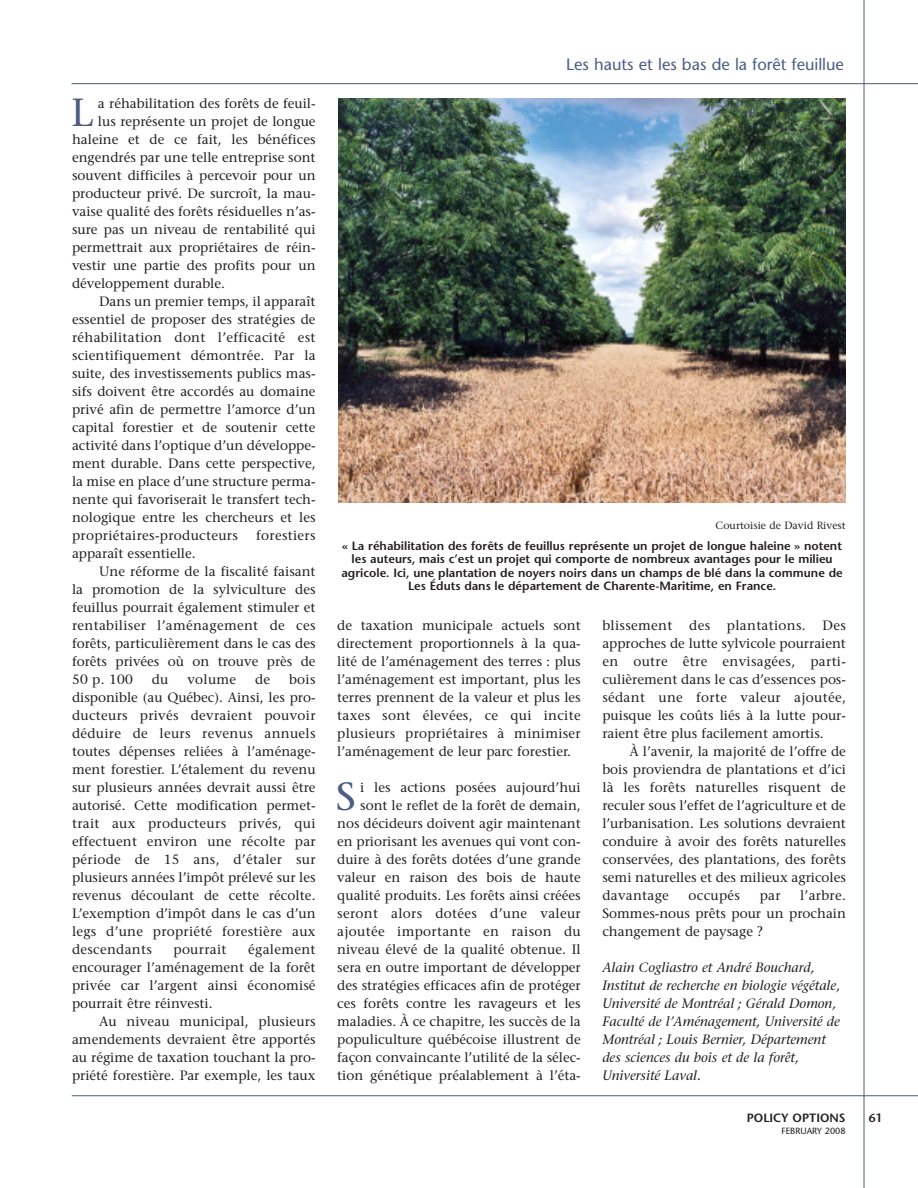
<style>
.page{position:relative;width:918px;height:1188px;background:#fff}
.page>*{position:absolute;margin:0;border:0;box-sizing:border-box;transform-origin:0 0}
.t1{font:39.15px "Stone Serif";color:#4c5c83}
.t2{font:16.5px "Stone Sans";color:#4c5c83}
.t3{font:13.5px/18px "Stone Serif";color:#231f20;text-align:justify}
.t4{font:italic 13.5px/18px "Stone Serif";color:#231f20}
.t5{font:13.5px "Stone Serif";letter-spacing:.025em;color:#231f20}
.t6{font:600 12px/13.5px "Stone Sans";color:#231f20;text-align:center}
.t7{font:10.5px "Stone Serif";color:#231f20}
.t8{font:9px "Stone Sans";color:#231f20}
</style>
<div class="page">
<hr style="left:72px;top:83px;width:846px;height:1px;background:#4c5c83">
<hr style="left:72px;top:1095px;width:846px;height:1px;background:#4c5c83">
<hr style="left:864px;top:0;width:1px;height:1188px;background:#4c5c83">
<img style="left:339px;top:98px;width:507px;height:405px">
<h1 class="t1" style="left:71px;top:97px;width:24px">L</h1>
<p class="t3" style="left:98px;top:96px;width:219px">a réhabilitation des forêts de feuil-</p>
<p class="t3" style="left:98px;top:114px;width:219px">lus représente un projet de longue</p>
<p class="t3" style="left:72px;top:132px;width:245px">haleine et de ce fait, les bénéfices</p>
<p class="t3" style="left:72px;top:150px;width:245px">engendrés par une telle entreprise sont</p>
<p class="t3" style="left:72px;top:168px;width:245px">souvent difficiles à percevoir pour un</p>
<p class="t3" style="left:72px;top:186px;width:245px">producteur privé. De surcroît, la mau-</p>
<p class="t3" style="left:72px;top:204px;width:245px">vaise qualité des forêts résiduelles n’as-</p>
<p class="t3" style="left:72px;top:222px;width:245px">sure pas un niveau de rentabilité qui</p>
<p class="t3" style="left:72px;top:240px;width:245px">permettrait aux propriétaires de réin-</p>
<p class="t3" style="left:72px;top:258px;width:245px">vestir une partie des profits pour un</p>
<p class="t3" style="left:72px;top:276px;width:154px">développement durable.</p>
<p class="t3" style="left:99px;top:294px;width:218px">Dans un premier temps, il apparaît</p>
<p class="t3" style="left:72px;top:312px;width:245px">essentiel de proposer des stratégies de</p>
<p class="t5" style="left:72px;top:332px;width:245px">réhabilitation dont l’efficacité est</p>
<p class="t3" style="left:72px;top:348px;width:245px">scientifiquement démontrée. Par la</p>
<p class="t3" style="left:72px;top:366px;width:245px">suite, des investissements publics mas-</p>
<p class="t3" style="left:72px;top:384px;width:245px">sifs doivent être accordés au domaine</p>
<p class="t3" style="left:72px;top:402px;width:245px">privé afin de permettre l’amorce d’un</p>
<p class="t3" style="left:72px;top:420px;width:245px">capital forestier et de soutenir cette</p>
<p class="t3" style="left:72px;top:438px;width:245px">activité dans l’optique d’un développe-</p>
<p class="t3" style="left:72px;top:456px;width:245px">ment durable. Dans cette perspective,</p>
<p class="t3" style="left:72px;top:474px;width:245px">la mise en place d’une structure perma-</p>
<p class="t3" style="left:72px;top:492px;width:245px">nente qui favoriserait le transfert tech-</p>
<p class="t3" style="left:72px;top:510px;width:245px">nologique entre les chercheurs et les</p>
<p class="t5" style="left:72px;top:530px;width:167px">propriétaires-producteurs</p>
<p class="t5" style="left:256px;top:530px;width:61px">forestiers</p>
<p class="t3" style="left:72px;top:546px;width:125px">apparaît essentielle.</p>
<p class="t3" style="left:99px;top:564px;width:218px">Une réforme de la fiscalité faisant</p>
<p class="t3" style="left:72px;top:582px;width:245px">la promotion de la sylviculture des</p>
<p class="t3" style="left:72px;top:600px;width:245px">feuillus pourrait également stimuler et</p>
<p class="t5" style="left:72px;top:620px;width:245px">rentabiliser l’aménagement de ces</p>
<p class="t3" style="left:72px;top:636px;width:245px">forêts, particulièrement dans le cas des</p>
<p class="t3" style="left:72px;top:654px;width:245px">forêts privées où on trouve près de</p>
<p class="t3" style="left:72px;top:672px;width:63px">50 p. 100</p>
<p class="t3" style="left:152px;top:672px;width:18px">du</p>
<p class="t3" style="left:187px;top:672px;width:50px">volume</p>
<p class="t3" style="left:255px;top:672px;width:17px">de</p>
<p class="t3" style="left:72px;top:672px;width:245px;text-indent:217px">bois disponible (au Québec). Ainsi, les pro&shy;ducteurs privés devraient pouvoir déduire de leurs revenus annuels toutes dépenses reliées à l’aménage&shy;ment forestier. L’étalement du revenu sur plusieurs années devrait aussi être autorisé. Cette modification permet&shy;trait aux producteurs privés, qui effectuent environ une récolte par période de 15 ans, d’étaler sur plusieurs années l’impôt prélevé sur les revenus découlant de cette récolte.<br>L’exemption d’impôt dans le cas d’un legs d’une propriété forestière aux descendants</p>
<p class="t3" style="left:72px;top:942px;width:245px;text-indent:176px">également encourager l’aménagement de la forêt privée car l’argent ainsi économisé pourrait être réinvesti.</p>
<p class="t3" style="left:72px;top:1013px;width:245px;text-indent:27px">Au niveau municipal, plusieurs amendements devraient être apportés au régime de taxation touchant la pro&shy;priété forestière. Par exemple, les taux</p>
<p class="t5" style="left:174px;top:944px;width:55px">pourrait</p>
<p class="t2" style="left:566px;top:58px;width:279px">Les hauts et les bas de la forêt feuillue</p>
<p class="t7" style="left:716px;top:521px;width:132px">Courtoisie de David Rivest</p>
<p class="t6" style="left:342px;top:540px;width:503px">« La réhabilitation des forêts de feuillus représente un projet de longue haleine » notent les auteurs, mais c’est un projet qui comporte de nombreux avantages pour le milieu agricole. Ici, une plantation de noyers noirs dans un champs de blé dans la commune de Les Éduts dans le département de Charente-Maritime, en France.</p>
<p class="t3" style="left:337px;top:617px;width:245px">de taxation municipale actuels sont directement proportionnels à la qua&shy;lité de l’aménagement des terres : plus l’aménagement est important, plus les terres prennent de la valeur et plus les taxes sont élevées, ce qui incite plusieurs propriétaires à minimiser l’aménagement de leur parc forestier.</p>
<h1 class="t1" style="left:336px;top:781px;width:21px">S</h1>
<p class="t3" style="left:337px;top:780px;width:245px;text-align:right">i les actions posées aujourd’hui sont le reflet de la forêt de demain, nos décideurs doivent agir maintenant en priorisant les avenues qui vont con&shy;duire à des forêts dotées d’une grande valeur en raison des bois de haute qualité produits. Les forêts ainsi créées seront alors dotées d’une valeur ajoutée importante en raison du niveau élevé de la qualité obtenue. Il sera en outre important de développer des stratégies efficaces afin de protéger ces forêts contre les ravageurs et les maladies. À ce chapitre, les succès de la populiculture québécoise illustrent de façon convaincante l’utilité de la sélec&shy;tion génétique préalablement à l’éta-</p>
<p class="t3" style="left:602px;top:618px;width:245px">blissement des plantations. Des approches de lutte sylvicole pourraient en outre être envisagées, parti&shy;culièrement dans le cas d’essences pos&shy;sédant une forte valeur ajoutée, puisque les coûts liés à la lutte pour&shy;raient être plus facilement amortis.</p>
<p class="t3" style="left:602px;top:744px;width:245px;text-indent:27px">À l’avenir, la majorité de l’offre de bois proviendra de plantations et d’ici là les forêts naturelles risquent de reculer sous l’effet de l’agriculture et de l’urbanisation. Les solutions devraient conduire à avoir des forêts naturelles conservées, des plantations, des forêts semi naturelles et des milieux agricoles davantage</p>
<p class="t5" style="left:689px;top:890px;width:53px">occupés</p>
<p class="t3" style="left:760px;top:888px;width:22px">par</p>
<p class="t3" style="left:602px;top:888px;width:245px;text-indent:198px">l’arbre.<br>Sommes-nous prêts pour un prochain changement de paysage ?</p>
<p class="t4" style="left:602px;top:960px;width:239px">Alain Cogliastro et André Bouchard, Institut de recherche en biologie végétale, Université de Montréal ; Gérald Domon, Faculté de l’Aménagement, Université de Montréal ; Louis Bernier, Département des sciences du bois et de la forêt, Université Laval.</p>
<p class="t6" style="left:747px;top:1112px;width:100px">POLICY OPTIONS</p>
<p class="t8" style="left:782px;top:1127px;width:66px">FEBRUARY 2008</p>
<p class="t6" style="left:869px;top:1112px;width:15px">61</p>
</div>
